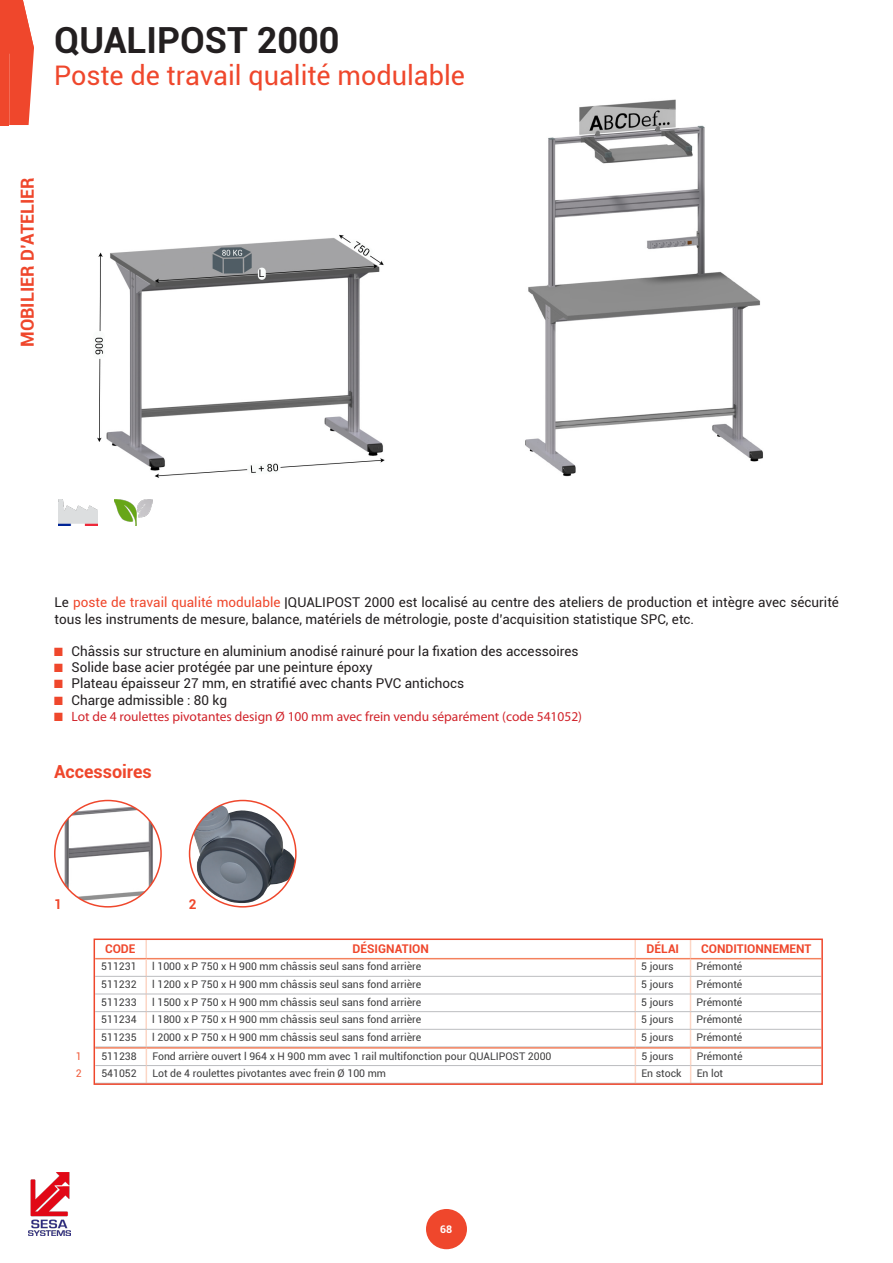
<style>
.page{position:relative;width:893px;height:1263px;background:#fff}
.page>*{position:absolute;margin:0;border:0;box-sizing:border-box;transform-origin:0 0}
.t1{font:700 36px "Roboto";color:#231f20}
.t2{font:27px "Roboto";color:#ef472c}
.t3{font:700 18px "Roboto";color:#ef472c}
.t4{font:13.5px/16.2px "Roboto";color:#231f20}
.t5{font:13.5px "Myriad Pro";color:#d1232a}
.t6{font:700 13.5px "Roboto";color:#ef472c}
.t7{font:700 12px "Roboto";color:#ef472c}
.t8{font:10.5px "Roboto";color:#3e3e3f}
.t9{font:700 10.5px "Roboto";color:#fff}
.t10{font:10.5px "Roboto";color:#f15b3a}
.s1{color:#ef472c}
.s2{font-family:"Courier New";color:#ef472c}
</style>
<div class="page">
<div style="left:426px;top:1209px;width:41px;height:40px;background:#ef472c;border-radius:50%"></div>
<img style="left:28px;top:1172px;width:43px;height:63px">
<svg style="left:0;top:0;width:34px;height:125px;background:#f05b43"></svg>
<img style="left:95px;top:234px;width:290px;height:244px">
<img style="left:525px;top:99px;width:238px;height:378px">
<img style="left:59px;top:500px;width:38px;height:25px">
<img style="left:114px;top:500px;width:38px;height:25px">
<img style="left:55px;top:802px;width:106px;height:103px">
<div style="left:54px;top:800px;width:108px;height:107px;border:2px solid #ef472c;border-radius:50%"></div>
<img style="left:193px;top:805px;width:101px;height:100px">
<div style="left:189px;top:800px;width:108px;height:107px;border:2px solid #ef472c;border-radius:50%"></div>
<svg style="left:93px;top:938px;width:730px;height:147px"></svg>
<h1 class="t1" style="left:54px;top:14px;width:287px">QUALIPOST 2000</h1>
<h2 class="t2" style="left:54px;top:56px;width:412px">Poste de travail qualité modulable</h2>
<h3 class="t3" style="left:15px;top:347px;width:171px;rotate:-90deg">MOBILIER D’ATELIER</h3>
<p class="t4" style="left:55px;top:594px;width:786px">Le <span class="s1">poste de travail qualité modulable</span> |QUALIPOST 2000 est localisé au centre des ateliers de production et intègre avec sécurité tous les instruments de mesure, balance, matériels de métrologie, poste d’acquisition statistique SPC, etc.</p>
<p class="t4" style="left:55px;top:643px;width:526px"><span class="s2">■</span> Châssis sur structure en aluminium anodisé rainuré pour la fixation des accessoires</p>
<p class="t4" style="left:55px;top:659px;width:320px"><span class="s2">■</span> Solide base acier protégée par une peinture époxy</p>
<p class="t4" style="left:55px;top:675px;width:411px"><span class="s2">■</span> Plateau épaisseur 27 mm, en stratifié avec chants PVC antichocs</p>
<p class="t4" style="left:55px;top:691px;width:174px"><span class="s2">■</span> Charge admissible : 80 kg</p>
<p class="t5" style="left:55px;top:708px;width:529px"><span class="s2">■</span> Lot de 4 roulettes pivotantes design Ø 100 mm avec frein vendu séparément (code 541052)</p>
<h3 class="t3" style="left:54px;top:759px;width:99px">Accessoires</h3>
<p class="t6" style="left:54px;top:894px;width:9px">1</p>
<p class="t6" style="left:189px;top:894px;width:9px">2</p>
<p class="t7" style="left:105px;top:940px;width:32px">CODE</p>
<p class="t7" style="left:353px;top:940px;width:78px">DÉSIGNATION</p>
<p class="t7" style="left:647px;top:940px;width:34px">DÉLAI</p>
<p class="t7" style="left:701px;top:940px;width:112px">CONDITIONNEMENT</p>
<p class="t8" style="left:101px;top:959px;width:37px">511231</p>
<p class="t8" style="left:152px;top:959px;width:271px">l 1000 x P 750 x H 900 mm châssis seul sans fond arrière</p>
<p class="t8" style="left:641px;top:959px;width:34px">5 jours</p>
<p class="t8" style="left:696px;top:959px;width:47px">Prémonté</p>
<p class="t8" style="left:101px;top:977px;width:37px">511232</p>
<p class="t8" style="left:152px;top:977px;width:271px">l 1200 x P 750 x H 900 mm châssis seul sans fond arrière</p>
<p class="t8" style="left:641px;top:977px;width:34px">5 jours</p>
<p class="t8" style="left:696px;top:977px;width:47px">Prémonté</p>
<p class="t8" style="left:101px;top:994px;width:37px">511233</p>
<p class="t8" style="left:152px;top:994px;width:271px">l 1500 x P 750 x H 900 mm châssis seul sans fond arrière</p>
<p class="t8" style="left:641px;top:994px;width:34px">5 jours</p>
<p class="t8" style="left:696px;top:994px;width:47px">Prémonté</p>
<p class="t8" style="left:101px;top:1012px;width:37px">511234</p>
<p class="t8" style="left:152px;top:1012px;width:271px">l 1800 x P 750 x H 900 mm châssis seul sans fond arrière</p>
<p class="t8" style="left:641px;top:1012px;width:34px">5 jours</p>
<p class="t8" style="left:696px;top:1012px;width:47px">Prémonté</p>
<p class="t8" style="left:101px;top:1030px;width:37px">511235</p>
<p class="t8" style="left:152px;top:1030px;width:271px">l 2000 x P 750 x H 900 mm châssis seul sans fond arrière</p>
<p class="t8" style="left:641px;top:1030px;width:34px">5 jours</p>
<p class="t8" style="left:696px;top:1030px;width:47px">Prémonté</p>
<p class="t10" style="left:76px;top:1048px;width:7px">1</p>
<p class="t8" style="left:101px;top:1048px;width:37px">511238</p>
<p class="t8" style="left:152px;top:1048px;width:401px">Fond arrière ouvert l 964 x H 900 mm avec 1 rail multifonction pour QUALIPOST 2000</p>
<p class="t8" style="left:641px;top:1048px;width:34px">5 jours</p>
<p class="t8" style="left:697px;top:1048px;width:47px">Prémonté</p>
<p class="t10" style="left:76px;top:1066px;width:7px">2</p>
<p class="t8" style="left:101px;top:1066px;width:37px">541052</p>
<p class="t8" style="left:152px;top:1066px;width:235px">Lot de 4 roulettes pivotantes avec frein Ø 100 mm</p>
<p class="t8" style="left:641px;top:1066px;width:42px">En stock</p>
<p class="t8" style="left:697px;top:1066px;width:28px">En lot</p>
<p class="t9" style="left:440px;top:1222px;width:14px">68</p>
</div>
